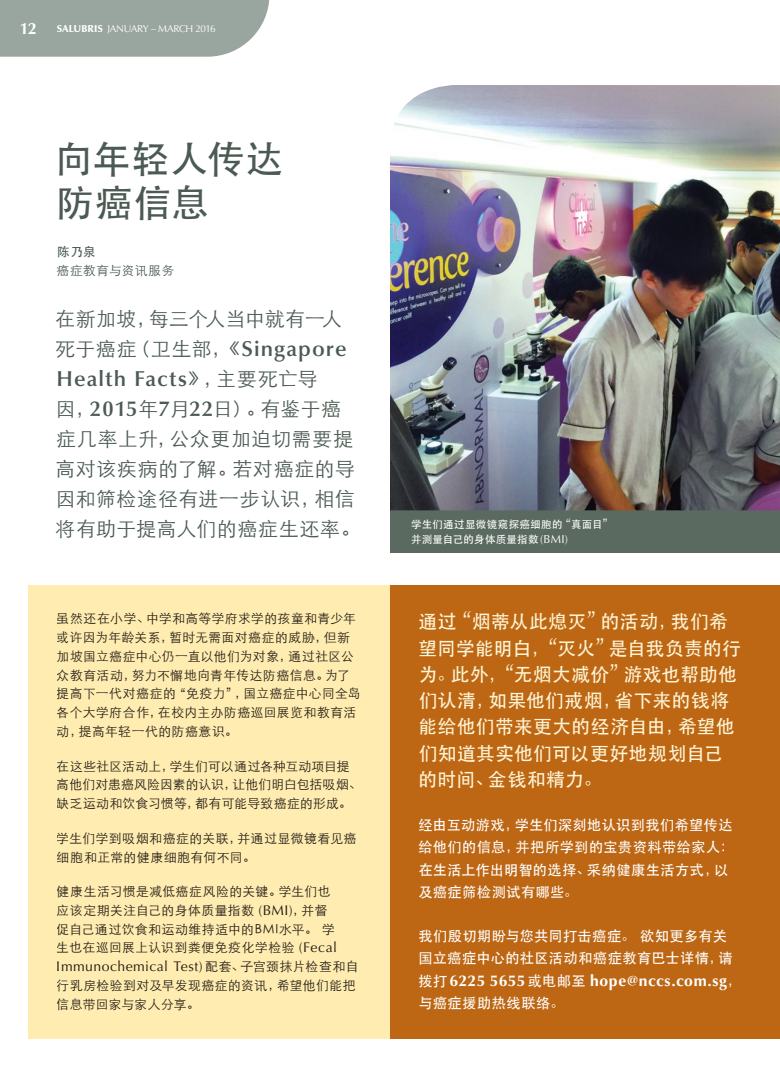
<style>
.page{position:relative;width:780px;height:1081px;background:#fff}
.page>*{position:absolute;margin:0;border:0;box-sizing:border-box;transform-origin:0 0}
.t1{font:500 37.5px/43.8px "ST Heiti SC";letter-spacing:.025em;color:#4b5a52}
.t2{font:600 21.62px "Optima LT Std";letter-spacing:.05em;color:#4b5a52}
.t3{font:300 19.75px/30px "ST Heiti SC";letter-spacing:.035em;color:#4b5a52}
.t4{font:300 19.75px/30px "ST Heiti SC";letter-spacing:.015em;color:#4b5a52}
.t5{font:500 18.75px/26.2px "ST Heiti SC";letter-spacing:.02em;color:#fef5d6}
.t6{font:700 15.62px "Optima LT Std";letter-spacing:.025em;color:#fff}
.t7{font:500 14.25px/22.5px "ST Heiti SC";letter-spacing:.025em;color:#fff}
.t8{font:14px "Optima LT Std";letter-spacing:.03em;color:#231f20}
.t9{font:300 12.75px/18.8px "ST Heiti SC";letter-spacing:.035em;color:#231f20}
.t10{font:300 12.5px "ST Heiti SC";letter-spacing:.06em;color:#4b5a52}
.t11{font:500 12.5px "ST Heiti SC";color:#4b5a52}
.t12{font:500 10.5px/15px "ST Heiti SC";letter-spacing:.025em;color:#fff}
.t13{font:10px "Optima LT Std";letter-spacing:-.035em;color:#fff}
.s1{font-weight:700;font-size:16.25px}
.s2{font-weight:900}
.s3{font-size:21.62px}
.s4{font-family:"Optima LT Std";font-weight:600;font-size:21.62px}
.s5{font-family:"ST Heiti SC";font-weight:300}
.s6{font-family:"ST Heiti SC";font-weight:300;font-size:19.75px}
.s7{font-family:"Optima LT Std";font-weight:400;font-size:14px}
.s8{font-family:"ST Heiti SC";font-weight:300;font-size:12.75px}
.s9{font-family:"Optima LT Std";font-weight:400;font-size:11.5px}
.s10{font-family:"ST Heiti SC";font-weight:500;font-size:14.25px}
</style>
<div class="page">
<div style="left:28px;top:585px;width:362px;height:453px;background:#ffecb0"></div>
<div style="left:390px;top:585px;width:390px;height:453px;background:#bd6714"></div>
<div style="left:390px;top:510px;width:390px;height:43px;background:#5b6a61"></div>
<img style="left:390px;top:85px;width:390px;height:425px">
<div style="left:0;top:0;width:269px;height:57px;background:#99a69f"></div>
<p class="t13" style="left:20px;top:23px;width:197px"><span class="s1">12</span> <span class="s2">SALUBRIS</span> JANUARY – MARCH 2016</p>
<h1 class="t1" style="left:55px;top:136px;width:230px">向年轻人传达防癌信息</h1>
<p class="t11" style="left:57px;top:245px;width:40px">陈乃泉</p>
<p class="t10" style="left:57px;top:259px;width:119px">癌症教育与资讯服务</p>
<h3 class="t4" style="left:55px;top:302px;width:293px">在新加坡，每三个人当中就有一人死于癌症（卫生部，<span class="s3">《</span><span class="s4">Singapore</span></h3>
<h2 class="t2" style="left:56px;top:366px;width:262px">Health Facts<span class="s5">》</span><span class="s6">，主要死亡导</span></h2>
<h3 class="t3" style="left:55px;top:392px;width:307px">因，<span class="s4">2015</span>年<span class="s4">7</span>月<span class="s4">22</span>日）。有鉴于癌症几率上升，公众更加迫切需要提高对该疾病的了解。若对癌症的导因和筛检途径有进一步认识，相信将有助于提高人们的癌症生还率。</h3>
<p class="t9" style="left:57px;top:608px;width:305px">虽然还在小学、中学和高等学府求学的孩童和青少年或许因为年龄关系，暂时无需面对癌症的威胁，但新加坡国立癌症中心仍一直以他们为对象，通过社区公众教育活动，努力不懈地向青年传达防癌信息。为了提高下一代对癌症的“免疫力”，国立癌症中心同全岛各个大学府合作，在校内主办防癌巡回展览和教育活动，提高年轻一代的防癌意识。</p>
<p class="t9" style="left:57px;top:755px;width:306px">在这些社区活动上，学生们可以通过各种互动项目提高他们对患癌风险因素的认识，让他们明白包括吸烟、缺乏运动和饮食习惯等，都有可能导致癌症的形成。</p>
<p class="t9" style="left:57px;top:827px;width:301px">学生们学到吸烟和癌症的关联，并通过显微镜看见癌细胞和正常的健康细胞有何不同。</p>
<p class="t9" style="left:57px;top:881px;width:282px">健康生活习惯是减低癌症风险的关键。学生们也应该定期关注自己的身体质量指数 <span class="s7">(BMI)</span>，并督促自己通过饮食和运动维持适中的BMI水平。 学生也在巡回展上认识到粪便免疫化学检验 <span class="s7">(Fecal</span></p>
<p class="t8" style="left:57px;top:958px;width:303px">Immunochemical Test) <span class="s8">配套、子宫颈抹片检查和自</span></p>
<p class="t9" style="left:57px;top:974px;width:300px">行乳房检验到对及早发现癌症的资讯，希望他们能把信息带回家与家人分享。</p>
<p class="t12" style="left:411px;top:517px;width:203px">学生们通过显微镜窥探癌细胞的“真面目”并测量自己的身体质量指数<span class="s9">(BMI)</span></p>
<p class="t5" style="left:418px;top:608px;width:324px">通过“烟蒂从此熄灭”的活动，我们希望同学能明白，“灭火”是自我负责的行为。此外，“无烟大减价”游戏也帮助他们认清，如果他们戒烟，省下来的钱将能给他们带来更大的经济自由，希望他们知道其实他们可以更好地规划自己的时间、金钱和精力。</p>
<p class="t7" style="left:418px;top:813px;width:317px">经由互动游戏，学生们深刻地认识到我们希望传达给他们的信息，并把所学到的宝贵资料带给家人：在生活上作出明智的选择、采纳健康生活方式，以及癌症筛检测试有哪些。</p>
<p class="t7" style="left:418px;top:924px;width:316px">我们殷切期盼与您共同打击癌症。 欲知更多有关国立癌症中心的社区活动和癌症教育巴士详情，请</p>
<p class="t6" style="left:418px;top:971px;width:324px"><span class="s10">拨打</span>6225 5655 <span class="s10">或电邮至</span> hope@nccs.com.sg<span class="s10">，</span></p>
<p class="t7" style="left:418px;top:991px;width:148px">与癌症援助热线联络。</p>
</div>
